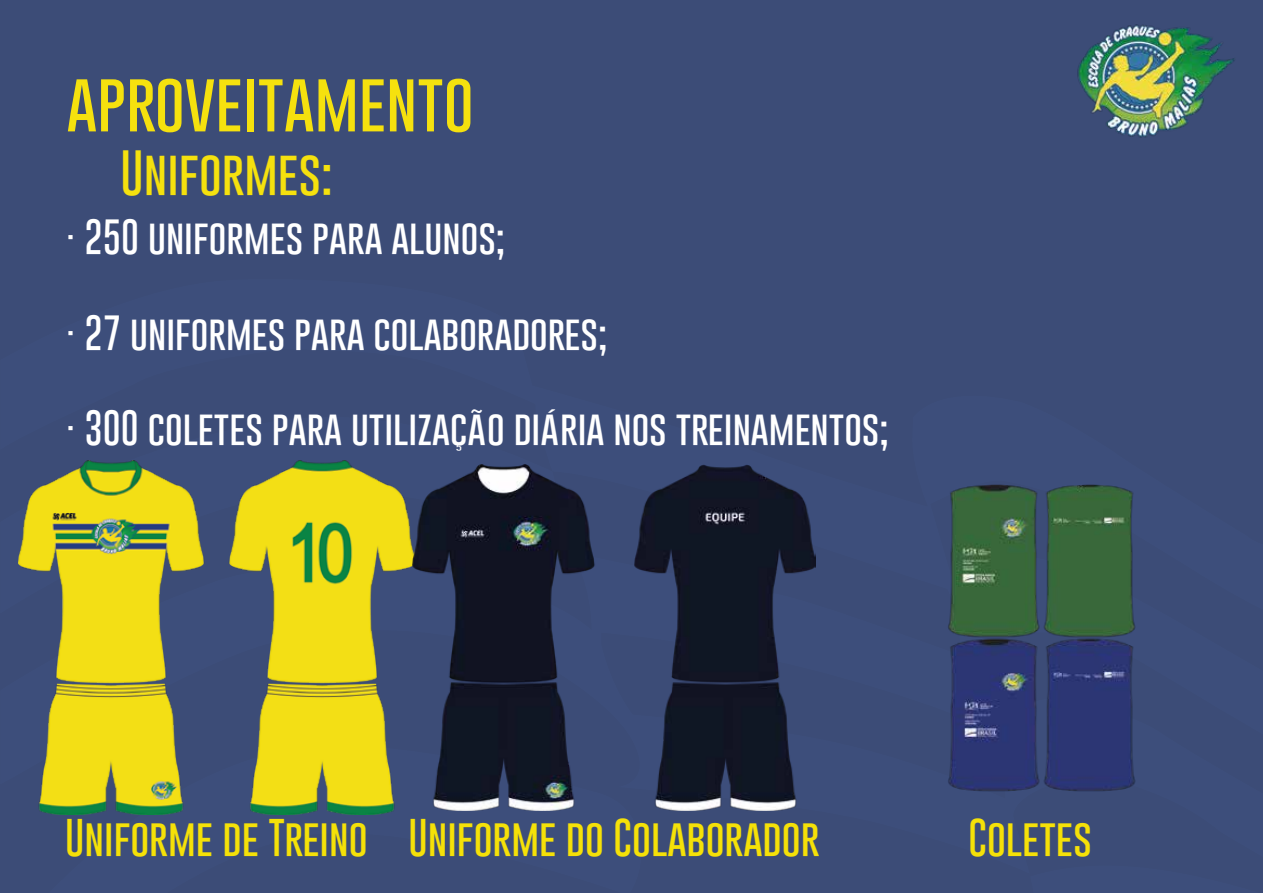
<style>
.page{position:relative;width:1263px;height:893px;background:#3c4c77}
.page>*{position:absolute;margin:0;border:0;box-sizing:border-box;transform-origin:0 0}
.t1{font:100 61.5px "Gobold";color:#f5e10e}
.t2{font:100 46.5px "Gobold";color:#f5e10e}
.t3{font:100 38.7px "Gobold";color:#f5e108}
.t4{font:100 36px "Gobold";color:#fff}
</style>
<div class="page">
<img style="left:1077px;top:24px;width:158px;height:114px">
<img style="left:18px;top:460px;width:394px;height:354px">
<img style="left:412px;top:464px;width:403px;height:346px">
<img style="left:948px;top:484px;width:187px;height:307px">
<h1 class="t1" style="left:67px;top:62px;width:409px">aproveitamento</h1>
<p class="t2" style="left:121px;top:142px;width:214px">Uniformes:</p>
<p class="t4" style="left:67px;top:214px;width:440px">· 250 uniformes para alunos;</p>
<p class="t4" style="left:67px;top:309px;width:542px">· 27 uniformes para colaboradores;</p>
<p class="t4" style="left:67px;top:405px;width:824px">· 300 coletes para utilização diária nos treinamentos;</p>
<p class="t3" style="left:65px;top:812px;width:756px">Uniforme de Treino Uniforme do Colaborador</p>
<p class="t3" style="left:968px;top:812px;width:125px">Coletes</p>
</div>
